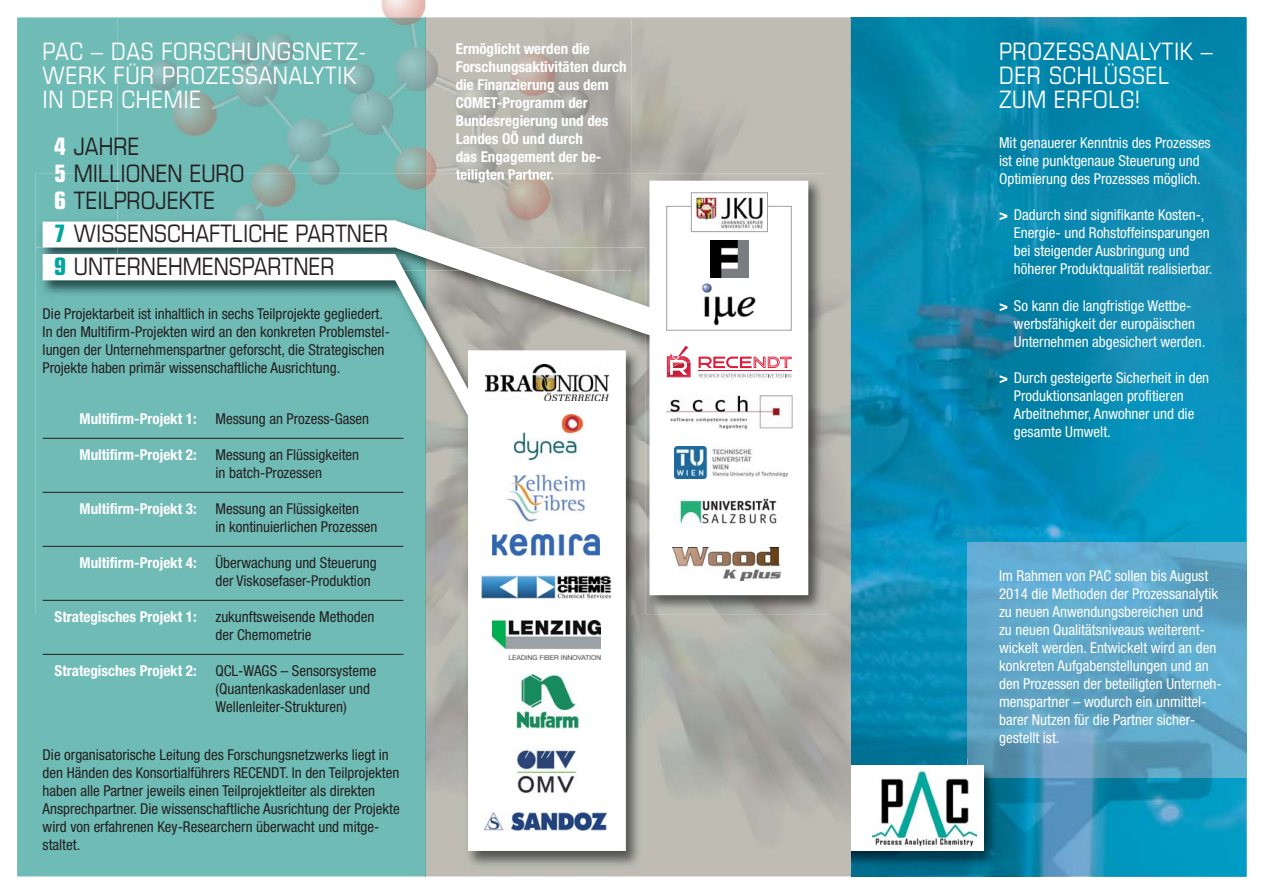
<style>
.page{position:relative;width:1263px;height:893px;background:#fff}
.page>*{position:absolute;margin:0;border:0;box-sizing:border-box;transform-origin:0 0}
.t1{font:condensed 24px/24px "Eurostile";letter-spacing:.025em;color:#fff}
.t2{font:condensed 24px/27px "Eurostile";color:#231f20}
.t3{font:condensed 15px/18px "Helvetica Neue";color:#231f20}
.t4{font:condensed 15px/18px "Helvetica Neue";color:#fff}
.t5{font:700 condensed 15px/18px "Helvetica Neue";color:#fff}
.s1{font-weight:700;color:#fff}
.s2{font-weight:700;color:#00a79d}
.s3{font-weight:900;font-stretch:expanded}
</style>
<div class="page">
<img style="left:850px;top:778px;width:396px;height:98px">
<img style="left:850px;top:17px;width:396px;height:742px">
<img style="left:1004px;top:543px;width:242px;height:235px">
<img style="left:967px;top:543px;width:37px;height:216px">
<img style="left:850px;top:759px;width:154px;height:111px">
<div style="left:835px;top:766px;width:149px;height:85px;background:#fff"></div>
<img style="left:872px;top:768px;width:105px;height:80px">
<svg style="left:17px;top:17px;width:408px;height:859px;background:#70bbb6"></svg>
<img style="left:117px;top:0;width:514px;height:174px">
<img style="left:425px;top:17px;width:1px;height:157px">
<img style="left:426px;top:174px;width:402px;height:441px">
<img style="left:36px;top:174px;width:81px;height:74px">
<img style="left:117px;top:174px;width:308px;height:7px">
<img style="left:456px;top:174px;width:95px;height:7px">
<svg style="left:43px;top:181px;width:765px;height:414px"></svg>
<img style="left:666px;top:395px;width:126px;height:34px">
<img style="left:674px;top:446px;width:113px;height:33px">
<img style="left:675px;top:496px;width:106px;height:33px">
<img style="left:672px;top:548px;width:108px;height:33px">
<img style="left:36px;top:615px;width:609px;height:255px">
<img style="left:425px;top:615px;width:1px;height:255px">
<img style="left:631px;top:334px;width:14px;height:281px">
<img style="left:43px;top:248px;width:602px;height:86px">
<svg style="left:43px;top:254px;width:583px;height:597px;fill:#70bcb6"></svg>
<img style="left:486px;top:364px;width:122px;height:37px">
<img style="left:514px;top:414px;width:68px;height:46px">
<svg style="left:482px;top:574px;width:129px;height:26px"></svg>
<img style="left:482px;top:576px;width:129px;height:22px">
<img style="left:494px;top:469px;width:98px;height:56px">
<img style="left:492px;top:535px;width:107px;height:20px">
<div style="left:490px;top:617px;width:113px;height:42px;background:#fff"></div>
<img style="left:493px;top:620px;width:107px;height:39px">
<img style="left:515px;top:673px;width:63px;height:56px">
<img style="left:510px;top:743px;width:74px;height:57px">
<hr style="left:43px;top:438px;width:360px;height:1px;background:#231f20">
<hr style="left:43px;top:492px;width:360px;height:1px;background:#231f20">
<hr style="left:43px;top:546px;width:360px;height:1px;background:#231f20">
<hr style="left:43px;top:600px;width:360px;height:1px;background:#231f20">
<hr style="left:43px;top:654px;width:360px;height:1px;background:#231f20">
<div style="left:666px;top:206px;width:125px;height:125px;border:1px solid #9d9fa1"></div>
<div style="left:691px;top:193px;width:76px;height:38px;background:#fff"></div>
<img style="left:694px;top:196px;width:69px;height:33px">
<div style="left:691px;top:192px;width:77px;height:40px;border:1px solid #9d9fa1"></div>
<div style="left:702px;top:281px;width:54px;height:46px;background:#fff"></div>
<img style="left:702px;top:283px;width:54px;height:43px">
<img style="left:710px;top:240px;width:38px;height:38px">
<svg style="left:664px;top:345px;width:129px;height:35px"></svg>
<svg style="left:698px;top:374px;width:93px;height:3px"></svg>
<hr style="left:698px;top:371px;width:93px;height:1px;background:#e11837">
<svg style="left:698px;top:357px;width:93px;height:11px"></svg>
<svg style="left:667px;top:346px;width:23px;height:31px"></svg>
<img style="left:484px;top:812px;width:122px;height:18px">
<h1 class="t1" style="left:43px;top:42px;width:325px">PAC – DAS FORSCHUNGSNETZ-<br>WERK FÜR PROZESSANALYTIK<br>IN DER CHEMIE</h1>
<h1 class="t2" style="left:54px;top:135px;width:192px"><span class="s1">4</span> JAHRE<br><span class="s1">5</span> MILLIONEN EURO<br><span class="s1">6</span> TEILPROJEKTE</h1>
<h1 class="t2" style="left:54px;top:219px;width:336px;line-height:33px"><span class="s2">7</span> WISSENSCHAFTLICHE PARTNER<br><span class="s2">9</span> UNTERNEHMENSPARTNER</h1>
<p class="t3" style="left:43px;top:306px;width:349px">Die Projektarbeit ist inhaltlich in sechs Teilprojekte gegliedert.<br>In den Multifirm-Projekten wird an den konkreten Problemstel&shy;lungen der Unternehmenspartner geforscht, die Strategischen Projekte haben primär wissenschaftliche Ausrichtung.</p>
<p class="t5" style="left:80px;top:411px;width:118px">Multifirm-Projekt 1:</p>
<p class="t3" style="left:215px;top:411px;width:155px">Messung an Prozess-Gasen</p>
<p class="t5" style="left:80px;top:447px;width:118px">Multifirm-Projekt 2:</p>
<p class="t3" style="left:215px;top:447px;width:145px">Messung an Flüssigkeiten in batch-Prozessen</p>
<p class="t5" style="left:80px;top:501px;width:118px">Multifirm-Projekt 3:</p>
<p class="t3" style="left:215px;top:501px;width:163px">Messung an Flüssigkeiten<br>in kontinuierlichen Prozessen</p>
<p class="t5" style="left:80px;top:555px;width:118px">Multifirm-Projekt 4:</p>
<p class="t3" style="left:215px;top:555px;width:163px">Überwachung und Steuerung der Viskosefaser-Produktion</p>
<p class="t5" style="left:55px;top:609px;width:143px">Strategisches Projekt 1:</p>
<p class="t3" style="left:215px;top:609px;width:160px">zukunftsweisende Methoden der Chemometrie</p>
<p class="t5" style="left:55px;top:663px;width:143px">Strategisches Projekt 2:</p>
<p class="t3" style="left:215px;top:663px;width:162px">QCL-WAGS – Sensorsysteme (Quantenkaskadenlaser und<br>Wellenleiter-Strukturen)</p>
<p class="t3" style="left:43px;top:747px;width:358px">Die organisatorische Leitung des Forschungsnetzwerks liegt in den Händen des Konsortialführers RECENDT. In den Teilprojekten haben alle Partner jeweils einen Teilprojektleiter als direkten Ansprechpartner. Die wissenschaftliche Ausrichtung der Projekte wird von erfahrenen Key-Researchern überwacht und mitge - staltet.</p>
<p class="t5" style="left:456px;top:41px;width:172px">Ermöglicht werden die<br>Forschungsaktivitäten durch die Finanzierung aus dem<br>COMET-Programm der<br>Bundesregierung und des<br>Landes OÖ und durch<br>das Engagement der be -<br>tei ligten Partner.</p>
<h1 class="t1" style="left:999px;top:42px;width:215px">PROZESSANALYTIK –<br>DER SCHLÜSSEL<br>ZUM ERFOLG!</h1>
<p class="t4" style="left:999px;top:135px;width:213px">Mit genauerer Kenntnis des Prozesses ist eine punktgenaue Steuerung und<br>Optimierung des Prozesses möglich.</p>
<p class="t4" style="left:1014px;top:207px;width:200px;text-indent:-15px"><span class="s3">&gt;</span> Dadurch sind signifikante Kosten-, Energie- und Rohstoffeinsparungen bei steigender Ausbringung und höherer Produktqualität realisierbar.</p>
<p class="t4" style="left:1014px;top:297px;width:193px;text-indent:-15px"><span class="s3">&gt;</span> So kann die langfristige Wettbe&shy;werbsfähigkeit der europäischen<br>Unternehmen abgesichert werden.</p>
<p class="t4" style="left:1014px;top:369px;width:197px;text-indent:-15px"><span class="s3">&gt;</span> Durch gesteigerte Sicherheit in den<br>Produktionsanlagen profitieren<br>Arbeitnehmer, Anwohner und die gesamte Umwelt.</p>
<p class="t4" style="left:999px;top:567px;width:224px">Im Rahmen von PAC sollen bis August 2014 die Methoden der Prozess analytik zu neuen Anwendungsbereichen und<br>zu neuen Qualitätsniveaus weiterent - wickelt werden. Entwickelt wird an den kon kreten Aufgabenstellungen und an den Prozessen der beteiligten Unterneh&shy;menspartner – wodurch ein unmittel - barer Nutzen für die Partner sicher - gestellt ist.</p>
</div>
